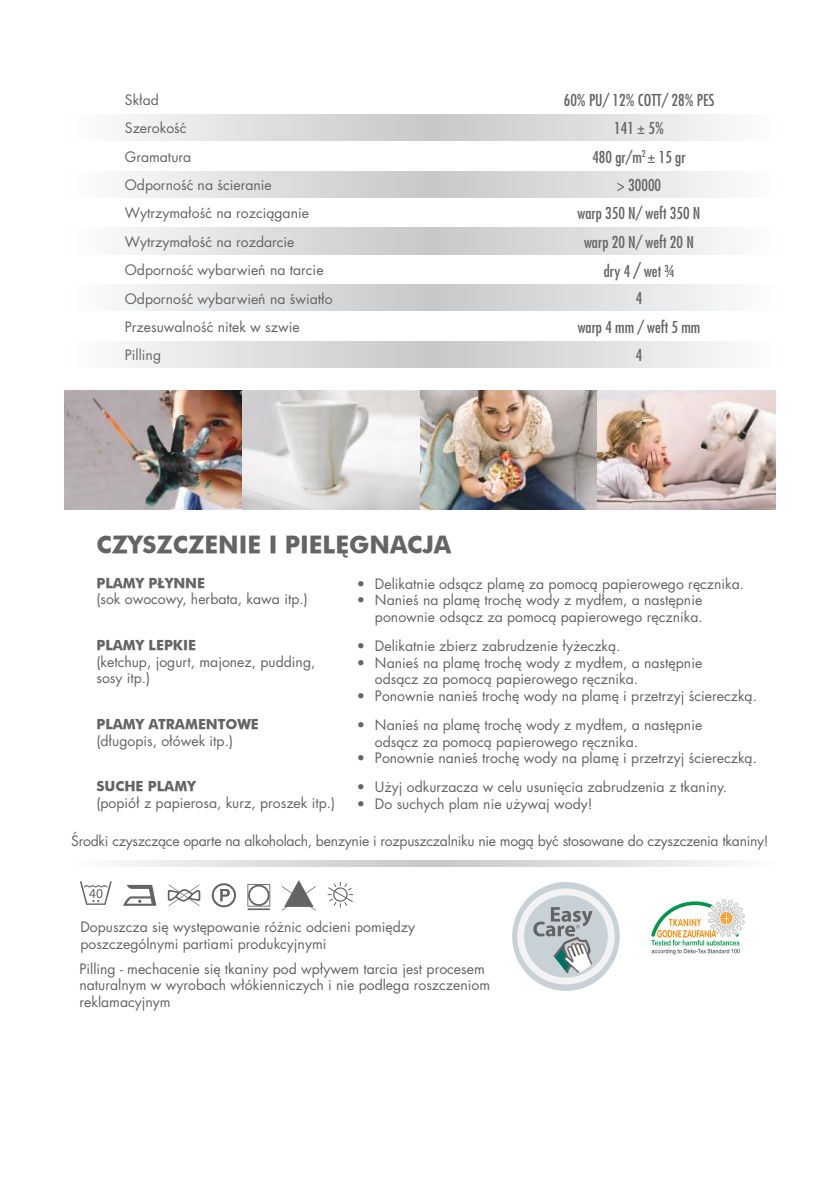
<style>
.page{position:relative;width:840px;height:1191px;background:#fff}
.page>*{position:absolute;margin:0;border:0;box-sizing:border-box;transform-origin:0 0}
.t1{font:24.2px "Futura Md AT Bold";color:#656365}
.t2{font:condensed 16px "Futura Std";color:#656365}
.t3{font:14px/16.8px "Futura Std";color:#656365}
.t4{font:14px "Futura Std";letter-spacing:-.02em;color:#656365}
.t5{font:14px "Futura Md AT Bold";color:#656365}
.s1{font-size:18px}
</style>
<div class="page">
<svg style="left:125px;top:114px;width:600px;height:27px;background:#dcdddf"></svg>
<svg style="left:125px;top:171px;width:600px;height:26px;background:#dcdddf"></svg>
<svg style="left:125px;top:228px;width:600px;height:26px;background:#dcdddf"></svg>
<svg style="left:125px;top:285px;width:600px;height:26px;background:#dcdddf"></svg>
<svg style="left:125px;top:341px;width:600px;height:27px;background:#dcdddf"></svg>
<svg style="left:125px;top:861px;width:600px;height:5px;background:#dcdddf"></svg>
<svg style="left:651px;top:899px;width:93px;height:55px"></svg>
<img style="left:64px;top:390px;width:711px;height:120px">
<div style="left:512px;top:882px;width:107px;height:109px;background:#c7d1d6;border-radius:50%"></div>
<svg style="left:517px;top:888px;width:97px;height:96px"></svg>
<svg style="left:123px;top:885px;width:33px;height:20px"></svg>
<svg style="left:167px;top:884px;width:34px;height:22px"></svg>
<svg style="left:247px;top:884px;width:23px;height:22px"></svg>
<hr style="left:248px;top:908px;width:21px;height:2px;background:#656365">
<svg style="left:80px;top:881px;width:32px;height:24px"></svg>
<svg style="left:282px;top:880px;width:34px;height:30px"></svg>
<svg style="left:211px;top:883px;width:25px;height:24px"></svg>
<svg style="left:327px;top:882px;width:26px;height:25px"></svg>
<p class="t3" style="left:125px;top:91px;width:36px">Skład</p>
<p class="t2" style="left:563px;top:89px;width:152px">60% PU/ 12% COTT/ 28% PES</p>
<p class="t3" style="left:125px;top:120px;width:63px">Szerokość</p>
<p class="t2" style="left:614px;top:117px;width:51px">141 ± 5%</p>
<p class="t3" style="left:125px;top:148px;width:68px">Gramatura</p>
<p class="t2" style="left:592px;top:146px;width:95px">480 gr/m<sup>2</sup> ± 15 gr</p>
<p class="t3" style="left:125px;top:176px;width:148px">Odporność na ścieranie</p>
<p class="t2" style="left:616px;top:174px;width:46px">&gt; 30000</p>
<p class="t3" style="left:125px;top:205px;width:185px">Wytrzymałość na rozciąganie</p>
<p class="t2" style="left:577px;top:202px;width:124px">warp 350 N/ weft 350 N</p>
<p class="t3" style="left:125px;top:233px;width:171px">Wytrzymałość na rozdarcie</p>
<p class="t2" style="left:584px;top:231px;width:111px">warp 20 N/ weft 20 N</p>
<p class="t3" style="left:125px;top:261px;width:200px">Odporność wybarwień na tarcie</p>
<p class="t2" style="left:603px;top:260px;width:72px">dry 4 <span class="s1">/</span> wet ¾</p>
<p class="t3" style="left:125px;top:290px;width:209px">Odporność wybarwień na światło</p>
<p class="t2" style="left:635px;top:287px;width:8px">4</p>
<p class="t3" style="left:125px;top:318px;width:176px">Przesuwalność nitek w szwie</p>
<p class="t2" style="left:577px;top:316px;width:124px">warp 4 mm / weft 5 mm</p>
<p class="t3" style="left:125px;top:346px;width:38px">Pilling</p>
<p class="t2" style="left:635px;top:344px;width:8px">4</p>
<h1 class="t1" style="left:96px;top:530px;width:123px">CZYSZCZENIE</h1>
<h1 class="t1" style="left:268px;top:530px;width:119px">I PIELĘGNAC</h1>
<h1 class="t1" style="left:422px;top:530px;width:31px">JA</h1>
<p class="t5" style="left:96px;top:574px;width:110px">PLAMY PŁYNNE</p>
<p class="t3" style="left:96px;top:591px;width:213px">(sok owocowy, herbata, kawa itp.)</p>
<p class="t5" style="left:96px;top:636px;width:101px">PLAMY LEPKIE</p>
<p class="t3" style="left:96px;top:653px;width:220px">(ketchup, jogurt, majonez, pudding, sosy itp.)</p>
<p class="t5" style="left:96px;top:715px;width:164px">PLAMY ATRAMENTOWE</p>
<p class="t3" style="left:96px;top:732px;width:138px">(długopis, ołówek itp.)</p>
<p class="t5" style="left:96px;top:777px;width:101px">SUCHE PLAMY</p>
<p class="t3" style="left:96px;top:794px;width:240px">(popiół z papierosa, kurz, proszek itp.)</p>
<p class="t3" style="left:357px;top:575px;width:388px">• Delikatnie odsącz plamę za pomocą papierowego ręcznika.</p>
<p class="t3" style="left:357px;top:591px;width:347px;text-align:right">• Nanieś na plamę trochę wody z mydłem, a następnie ponownie odsącz za pomocą papierowego ręcznika.</p>
<p class="t3" style="left:357px;top:637px;width:265px">• Delikatnie zbierz zabrudzenie łyżeczką.</p>
<p class="t3" style="left:375px;top:654px;width:328px;text-indent:-18px">• Nanieś na plamę trochę wody z mydłem, a następnie odsącz za pomocą papierowego ręcznika.</p>
<p class="t3" style="left:357px;top:687px;width:401px">• Ponownie nanieś trochę wody na plamę i przetrzyj ściereczką.</p>
<p class="t3" style="left:375px;top:716px;width:328px;text-indent:-18px">• Nanieś na plamę trochę wody z mydłem, a następnie odsącz za pomocą papierowego ręcznika.</p>
<p class="t3" style="left:357px;top:749px;width:401px">• Ponownie nanieś trochę wody na plamę i przetrzyj ściereczką.</p>
<p class="t3" style="left:357px;top:778px;width:371px">• Użyj odkurzacza w celu usunięcia zabrudzenia z tkaniny.</p>
<p class="t3" style="left:357px;top:795px;width:237px">• Do suchych plam nie używaj wody!</p>
<p class="t4" style="left:71px;top:831px;width:698px">Środki czyszczące oparte na alkoholach, benzynie i rozpuszczalniku nie mogą być stosowane do czyszczenia tkaniny!</p>
<p class="t3" style="left:80px;top:918px;width:336px">Dopuszcza się występowanie różnic odcieni pomiędzy poszczególnymi partiami produkcyjnymi</p>
<p class="t3" style="left:79px;top:959px;width:412px">Pilling - mechacenie się tkaniny pod wpływem tarcia jest procesem naturalnym w wyrobach włókienniczych i nie podlega roszczeniom reklamacyjnym</p>
</div>
